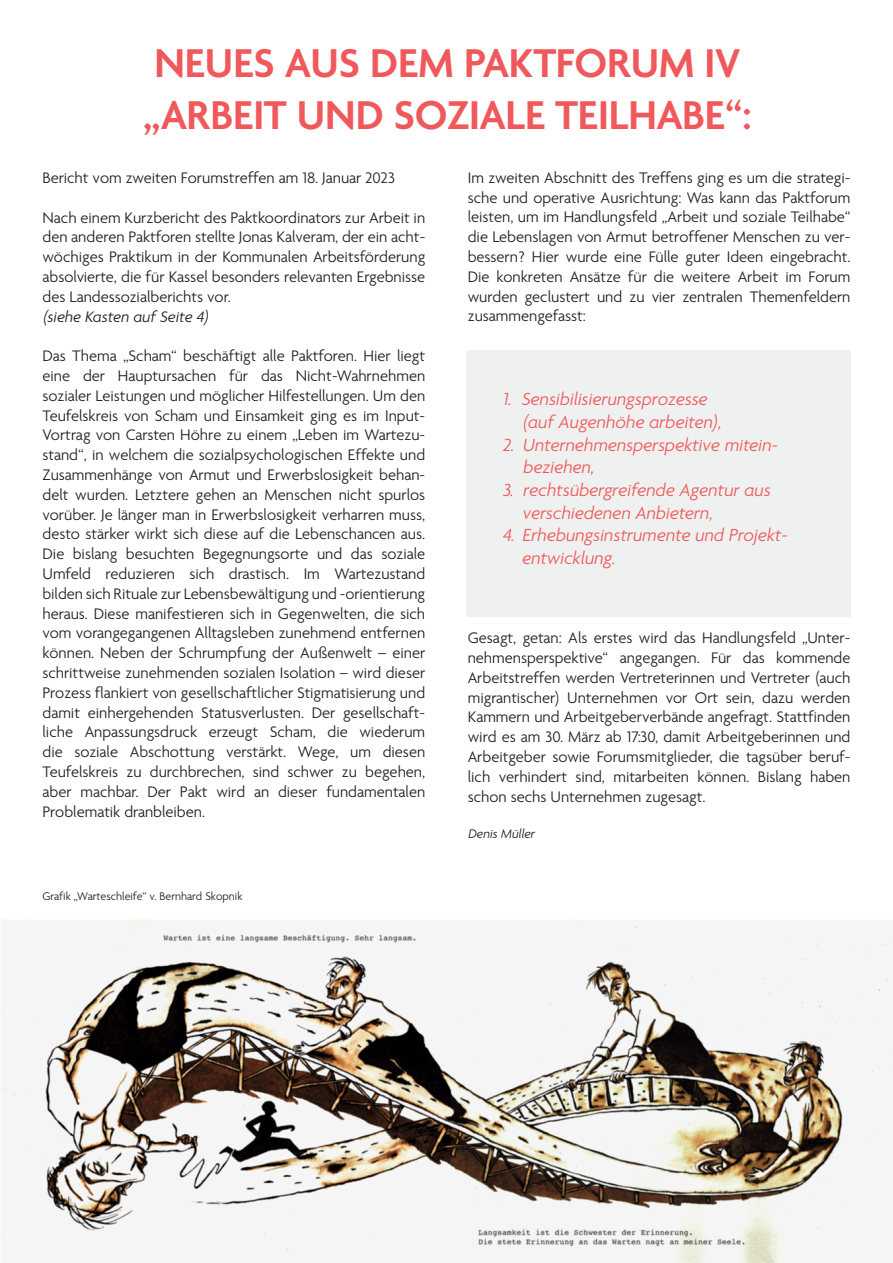
<style>
.page{position:relative;width:893px;height:1263px;background:#fff}
.page>*{position:absolute;margin:0;border:0;box-sizing:border-box;transform-origin:0 0}
.t1{font:600 43.5px/52.2px "Agenda One";color:#f0595b}
.t2{font:italic 300 18.9px/22.6px "Agenda One";color:#f0595b}
.t3{font:300 16.5px/19.8px "Agenda One";color:#231f20;text-align:justify}
.t4{font:italic 300 16.5px "Agenda One";color:#231f20}
.t5{font:italic 300 13.5px "Agenda One";color:#231f20}
.t6{font:300 12px "Agenda One";color:#231f20}
</style>
<div class="page">
<div style="left:466px;top:350px;width:384px;height:266px;background:#eff1f0"></div>
<img style="left:3px;top:920px;width:890px;height:343px">
<h1 class="t1" style="left:143px;top:38px;width:610px">NEUES AUS DEM PAKTFORUM IV „ARBEIT UND SOZIALE TEILHABE“:</h1>
<p class="t3" style="left:43px;top:168px;width:354px">Bericht vom zweiten Forumstreffen am 18. Januar 2023</p>
<p class="t3" style="left:43px;top:208px;width:384px">Nach einem Kurzbericht des Paktkoordinators zur Arbeit in den anderen Paktforen stellte Jonas Kalveram, der ein acht&shy;wöchiges Praktikum in der Kommunalen Arbeitsförderung absolvierte, die für Kassel besonders relevanten Ergebnisse des Landessozialberichts vor.</p>
<p class="t4" style="left:43px;top:308px;width:167px">(siehe Kasten auf Seite 4)</p>
<p class="t3" style="left:43px;top:346px;width:384px">Das Thema „Scham“ beschäftigt alle Paktforen. Hier liegt eine der Hauptursachen für das Nicht-Wahrnehmen sozialer Leistungen und möglicher Hilfestellungen. Um den Teufelskreis von Scham und Einsamkeit ging es im Input-Vortrag von Carsten Höhre zu einem „Leben im Wartezu&shy;stand“, in welchem die sozialpsychologischen Effekte und Zusammenhänge von Armut und Erwerbslosigkeit behan&shy;delt wurden. Letztere gehen an Menschen nicht spurlos vorüber. Je länger man in Erwerbslosigkeit verharren muss, desto stärker wirkt sich diese auf die Lebenschancen aus.<br>Die bislang besuchten Begegnungsorte und das soziale Umfeld reduzieren sich drastisch. Im Wartezustand bilden sich Rituale zur Lebensbewältigung und -orientierung heraus. Diese manifestieren sich in Gegenwelten, die sich vom vorangegangenen Alltagsleben zunehmend entfernen können. Neben der Schrumpfung der Außenwelt – einer schrittweise zunehmenden sozialen Isolation – wird dieser Prozess fankiert von gesellschaftlicher Stigmatisierung und damit einhergehenden Statusverlusten. Der gesellschaft&shy;liche Anpassungsdruck erzeugt Scham, die wiederum die soziale Abschottung verstärkt. Wege, um diesen Teufelskreis zu durchbrechen, sind schwer zu begehen, aber machbar. Der Pakt wird an dieser fundamentalen Problematik dranbleiben.</p>
<p class="t3" style="left:468px;top:168px;width:384px">Im zweiten Abschnitt des Treffens ging es um die strategi&shy;sche und operative Ausrichtung: Was kann das Paktforum leisten, um im Handlungsfeld „Arbeit und soziale Teilhabe“ die Lebenslagen von Armut betroffener Menschen zu ver&shy;bessern? Hier wurde eine Fülle guter Ideen eingebracht.<br>Die konkreten Ansätze für die weitere Arbeit im Forum wurden geclustert und zu vier zentralen Themenfeldern zusammengefasst:</p>
<p class="t2" style="left:522px;top:388px;width:200px;text-indent:-20px">1. Sensibilisierungsprozesse (auf Augenhöhe arbeiten),</p>
<p class="t2" style="left:522px;top:433px;width:256px;text-indent:-20px">2. Unternehmensperspektive mitein&shy;beziehen,</p>
<p class="t2" style="left:522px;top:479px;width:250px;text-indent:-19px">3. rechtsübergreifende Agentur aus verschiedenen Anbietern,</p>
<p class="t2" style="left:521px;top:524px;width:267px;text-indent:-19px">4. Erhebungsinstrumente und Projekt&shy;entwicklung.</p>
<p class="t3" style="left:468px;top:628px;width:384px">Gesagt, getan: Als erstes wird das Handlungsfeld „Unter&shy;nehmensperspektive“ angegangen. Für das kommende Arbeitstreffen werden Vertreterinnen und Vertreter (auch migrantischer) Unternehmen vor Ort sein, dazu werden Kammern und Arbeitgeberverbände angefragt. Stattfnden wird es am 30. März ab 17:30, damit Arbeitgeberinnen und Arbeitgeber sowie Forumsmitglieder, die tagsüber beruf&shy;lich verhindert sind, mitarbeiten können. Bislang haben schon sechs Unternehmen zugesagt.</p>
<p class="t5" style="left:468px;top:826px;width:68px">Denis Müller</p>
<p class="t6" style="left:43px;top:890px;width:202px">Grafk „Warteschleife“ v. Bernhard Skopnik</p>
</div>
